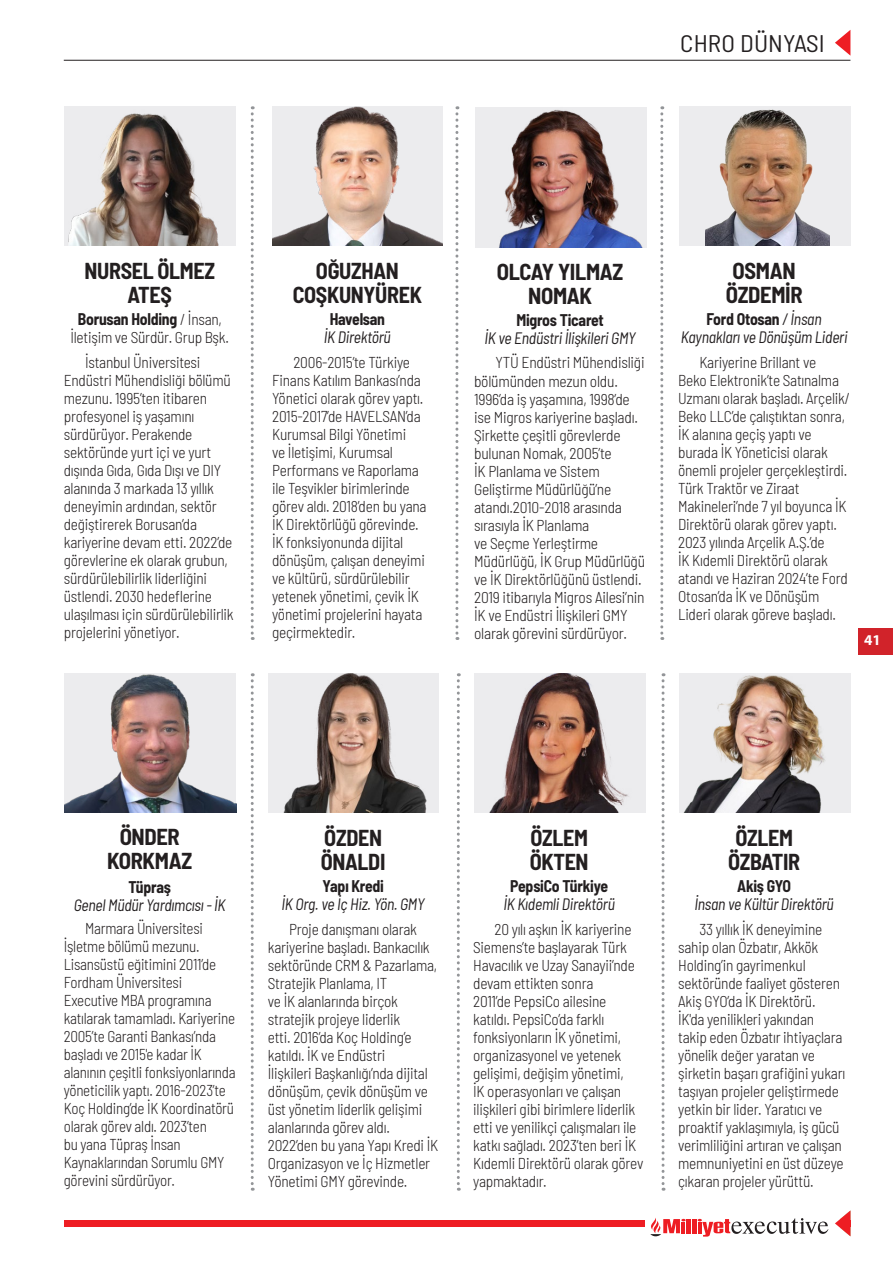
<style>
.page{position:relative;width:893px;height:1263px;background:#fff}
.page>*{position:absolute;margin:0;border:0;box-sizing:border-box;transform-origin:0 0}
.t1{font:semi-condensed 24px "Barlow";letter-spacing:.005em;color:#231f20;scale:1.05 1}
.t2{font:700 semi-condensed 22.5px/24px "Barlow";letter-spacing:-.015em;color:#231f20;text-align:center}
.t3{font:italic semi-condensed 16.5px/18px "Barlow";letter-spacing:-.015em;color:#231f20;text-align:center;scale:.95 1}
.t4{font:700 semi-condensed 16.5px "Barlow";letter-spacing:-.015em;color:#231f20;scale:.95 1}
.t5{font:300 semi-condensed 15.75px/18px "Barlow";letter-spacing:-.015em;color:#231f20}
.t6{font:300 semi-condensed 15.75px/18px "Barlow";letter-spacing:-.015em;color:#231f20;scale:.96 1}
.t7{font:700 15px "Myriad Pro";color:#fff}
.s1{font-weight:300;font-size:15.75px}
.s2{font-weight:700;font-style:normal}
</style>
<div class="page">
<div style="left:64px;top:1220px;width:786px;height:7px;background:#ee1d23"></div>
<div style="left:645px;top:1217px;width:194px;height:21px;background:#fff"></div>
<hr style="left:687px;top:1219px;width:4px;height:14px;background:#ee1d23">
<hr style="left:692px;top:1219px;width:4px;height:14px;background:#ee1d23">
<svg style="left:698px;top:1218px;width:130px;height:18px"></svg>
<svg style="left:650px;top:1218px;width:36px;height:19px"></svg>
<svg style="left:835px;top:1211px;width:15px;height:25px"></svg>
<svg style="left:835px;top:30px;width:15px;height:25px"></svg>
<hr style="left:64px;top:60px;width:786px;height:1px;background:#231f20">
<div style="left:858px;top:628px;width:35px;height:27px;background:#d1232a"></div>
<img style="left:65px;top:106px;width:171px;height:139px">
<svg style="left:251px;top:106px;width:3px;height:534px"></svg>
<svg style="left:251px;top:673px;width:3px;height:518px"></svg>
<svg style="left:455px;top:106px;width:3px;height:534px"></svg>
<svg style="left:660px;top:106px;width:3px;height:534px"></svg>
<img style="left:272px;top:106px;width:171px;height:139px">
<img style="left:475px;top:107px;width:171px;height:140px">
<div style="left:679px;top:106px;width:171px;height:139px;background:#ececee"></div>
<img style="left:706px;top:109px;width:123px;height:136px">
<img style="left:65px;top:673px;width:171px;height:139px">
<svg style="left:457px;top:673px;width:3px;height:518px"></svg>
<svg style="left:661px;top:673px;width:3px;height:518px"></svg>
<img style="left:268px;top:673px;width:171px;height:139px">
<img style="left:474px;top:673px;width:171px;height:139px">
<img style="left:679px;top:673px;width:171px;height:139px">
<h1 class="t1" style="left:680px;top:26px;width:139px">CHRO DÜNYASI</h1>
<h2 class="t2" style="left:84px;top:258px;width:132px">NURSEL ÖLMEZ<br>ATEŞ</h2>
<p class="t4" style="left:78px;top:307px;width:153px">Borusan Holding <span class="s1">/ İnsan,</span></p>
<p class="t5" style="left:85px;top:324px;width:146px;line-height:24.9px;text-indent:-15px">İletişim ve Sürdür. Grup Bşk.<br>İstanbul Üniversitesi</p>
<p class="t5" style="left:64px;top:370px;width:172px">Endüstri Mühendisliği bölümü mezunu. 1995’ten itibaren profesyonel iş yaşamını sürdürüyor. Perakende sektöründe yurt içi ve yurt dışında Gıda, Gıda Dışı ve DIY alanında 3 markada 13 yıllık deneyimin ardından, sektör değiştirerek Borusan’da kariyerine devam etti. 2022’de görevlerine ek olarak grubun, sürdürülebilirlik liderliğini üstlendi. 2030 hedeflerine ulaşılması için sürdürülebilirlik projelerini yönetiyor.</p>
<h2 class="t2" style="left:293px;top:258px;width:131px">OĞUZHAN<br>COŞKUNYÜREK</h2>
<h2 class="t2" style="left:497px;top:258px;width:128px">OLCAY YILMAZ<br>NOMAK</h2>
<h2 class="t2" style="left:726px;top:258px;width:78px">OSMAN<br>ÖZDEMİR</h2>
<p class="t4" style="left:330px;top:307px;width:60px">Havelsan</p>
<p class="t3" style="left:324px;top:327px;width:72px">İK Direktörü</p>
<p class="t4" style="left:516px;top:308px;width:93px">Migros Ticaret</p>
<p class="t3" style="left:484px;top:327px;width:161px">İK ve Endüstri İlişkileri GMY</p>
<p class="t3" style="left:681px;top:309px;width:177px"><span class="s2">Ford Otosan</span> / İnsan<br>Kaynakları ve Dönüşüm Lideri</p>
<p class="t5" style="left:272px;top:352px;width:156px;text-indent:21px">2006-2015’te Türkiye<br>Finans Katılım Bankası’nda<br>Yönetici olarak görev yaptı.<br>2015-2017’de HAVELSAN’da<br>Kurumsal Bilgi Yönetimi<br>ve İletişimi, Kurumsal<br>Performans ve Raporlama ile Teşvikler birimlerinde görev aldı. 2018’den bu yana<br>İK Direktörlüğü görevinde.<br>İK fonksiyonunda dijital dönüşüm, çalışan deneyimi ve kültürü, sürdürülebilir yetenek yönetimi, çevik İK yönetimi projelerini hayata geçirmektedir.</p>
<p class="t5" style="left:474px;top:353px;width:173px;text-indent:21px">YTÜ Endüstri Mühendisliği bölümünden mezun oldu.<br>1996’da iş yaşamına, 1998’de ise Migros kariyerine başladı.<br>Şirkette çeşitli görevlerde bulunan Nomak, 2005’te<br>İK Planlama ve Sistem<br>Geliştirme Müdürlüğü’ne atandı.2010-2018 arasında sırasıyla İK Planlama<br>ve Seçme Yerleştirme<br>Müdürlüğü, İK Grup Müdürlüğü ve İK Direktörlüğünü üstlendi.<br>2019 itibarıyla Migros Ailesi’nin<br>İK ve Endüstri İlişkileri GMY olarak görevini sürdürüyor.</p>
<p class="t5" style="left:678px;top:352px;width:173px;text-indent:21px">Kariyerine Brillant ve<br>Beko Elektronik’te Satınalma<br>Uzmanı olarak başladı. Arçelik/<br>Beko LLC’de çalıştıktan sonra,<br>İK alanına geçiş yaptı ve burada İK Yöneticisi olarak önemli projeler gerçekleştirdi.<br>Türk Traktör ve Ziraat<br>Makineleri’nde 7 yıl boyunca İK<br>Direktörü olarak görev yaptı.<br>2023 yılında Arçelik A.Ş.’de<br>İK Kıdemli Direktörü olarak atandı ve Haziran 2024’te Ford<br>Otosan’da İK ve Dönüşüm<br>Lideri olarak göreve başladı.</p>
<p class="t7" style="left:864px;top:630px;width:22px">4141</p>
<h2 class="t2" style="left:107px;top:824px;width:87px">ÖNDER<br>KORKMAZ</h2>
<p class="t4" style="left:128px;top:875px;width:46px">Tüpraş</p>
<p class="t3" style="left:74px;top:895px;width:161px">Genel Müdür Yardımcısı - İK</p>
<p class="t6" style="left:64px;top:918px;width:181px;text-indent:21px">Marmara Üniversitesi<br>İşletme bölümü mezunu.<br>Lisansüstü eğitimini 2011’de<br>Fordham Üniversitesi<br>Executive MBA programına katılarak tamamladı. Kariyerine<br>2005’te Garanti Bankası’nda başladı ve 2015'e kadar İK alanının çeşitli fonksiyonlarında yöneticilik yaptı. 2016-2023’te<br>Koç Holding’de İK Koordinatörü olarak görev aldı. 2023’ten<br>bu yana Tüpraş İnsan<br>Kaynaklarından Sorumlu GMY görevini sürdürüyor.</p>
<h2 class="t2" style="left:321px;top:825px;width:66px;text-align:left">ÖZDEN<br>ÖNALDI</h2>
<h2 class="t2" style="left:530px;top:825px;width:60px;text-align:left">ÖZLEM<br>ÖKTEN</h2>
<h2 class="t2" style="left:728px;top:825px;width:74px">ÖZLEM<br>ÖZBATIR</h2>
<p class="t4" style="left:322px;top:874px;width:66px">Yapı Kredi</p>
<p class="t3" style="left:282px;top:894px;width:152px">İK Org. ve İç Hiz. Yön. GMY</p>
<p class="t4" style="left:510px;top:874px;width:104px">PepsiCo Türkiye</p>
<p class="t3" style="left:503px;top:894px;width:119px">İK Kıdemli Direktörü</p>
<p class="t4" style="left:737px;top:874px;width:58px">Akiş GYO</p>
<p class="t3" style="left:694px;top:894px;width:148px">İnsan ve Kültür Direktörü</p>
<p class="t5" style="left:268px;top:919px;width:172px;text-indent:21px">Proje danışmanı olarak kariyerine başladı. Bankacılık sektöründe CRM &amp; Pazarlama,<br>Stratejik Planlama, IT<br>ve İK alanlarında birçok stratejik projeye liderlik<br>etti. 2016’da Koç Holding’e katıldı. İK ve Endüstri<br>İlişkileri Başkanlığı’nda dijital dönüşüm, çevik dönüşüm ve üst yönetim liderlik gelişimi alanlarında görev aldı.<br>2022’den bu yana Yapı Kredi İK<br>Organizasyon ve İç Hizmetler<br>Yönetimi GMY görevinde.</p>
<p class="t5" style="left:473px;top:919px;width:172px;text-indent:21px">20 yılı aşkın İK kariyerine<br>Siemens’te başlayarak Türk<br>Havacılık ve Uzay Sanayii’nde devam ettikten sonra<br>2011’de PepsiCo ailesine katıldı. PepsiCo’da farklı fonksiyonların İK yönetimi, organizasyonel ve yetenek gelişimi, değişim yönetimi,<br>İK operasyonları ve çalışan ilişkileri gibi birimlere liderlik etti ve yenilikçi çalışmaları ile katkı sağladı. 2023’ten beri İK<br>Kıdemli Direktörü olarak görev yapmaktadır.</p>
<p class="t5" style="left:678px;top:919px;width:169px;text-indent:21px">33 yıllık İK deneyimine sahip olan Özbatır, Akkök<br>Holding’in gayrimenkul sektöründe faaliyet gösteren<br>Akiş GYO’da İK Direktörü.<br>İK'da yenilikleri yakından takip eden Özbatır ihtiyaçlara yönelik değer yaratan ve şirketin başarı grafiğini yukarı taşıyan projeler geliştirmede yetkin bir lider. Yaratıcı ve proaktif yaklaşımıyla, iş gücü verimliliğini artıran ve çalışan memnuniyetini en üst düzeye çıkaran projeler yürüttü.</p>
</div>
